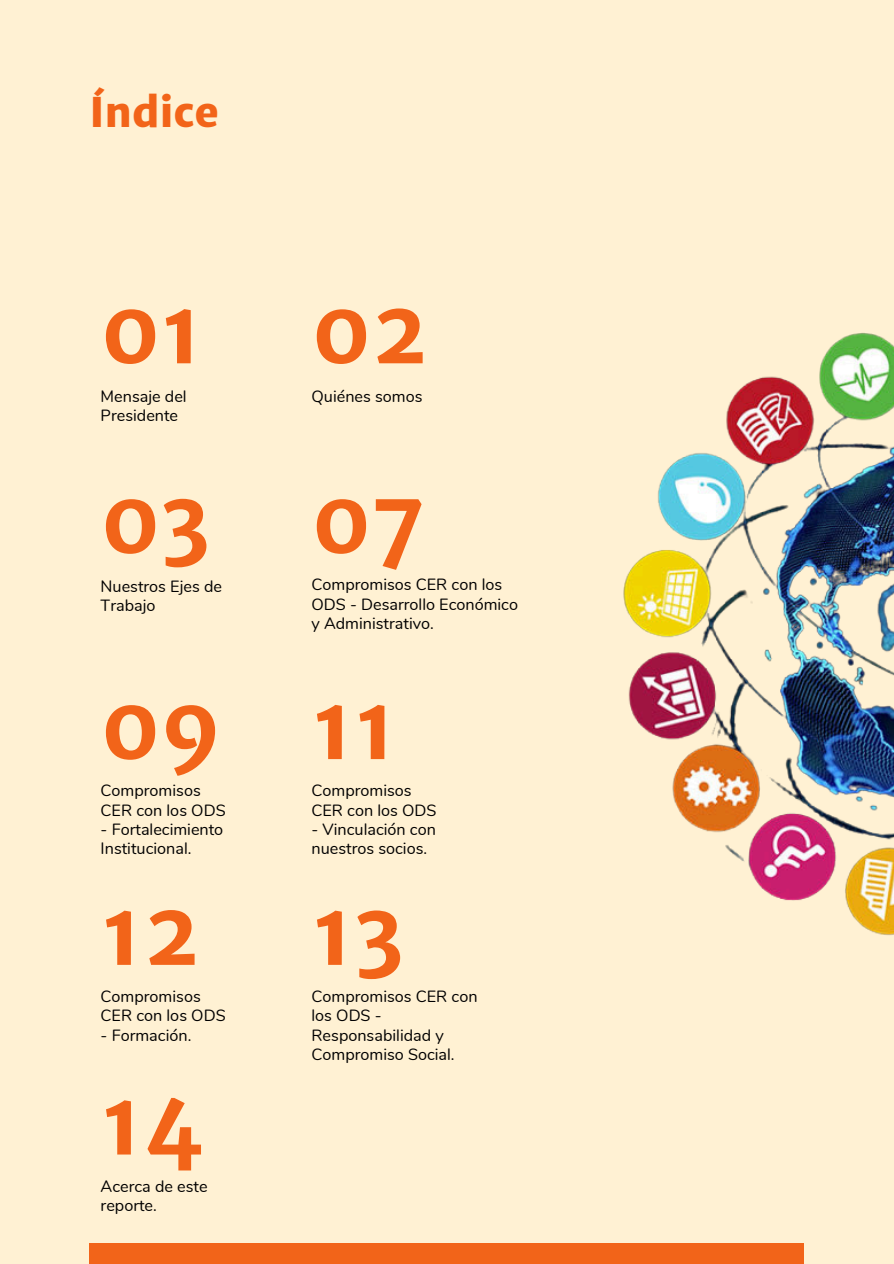
<style>
.page{position:relative;width:894px;height:1264px;background:#fff}
.page>*{position:absolute;margin:0;border:0;box-sizing:border-box;transform-origin:0 0}
.t1{font:700 86.85px "Merriweather Sans";color:#f26419}
.t2{font:800 40.95px "Merriweather Sans";color:#f26419}
.t3{font:16.2px/19.2px "Nunito";color:#000}
</style>
<div class="page">
<div style="left:0;top:0;width:893px;height:1263px;background:#fff1d3"></div>
<div style="left:89px;top:1243px;width:715px;height:20px;background:#f26419"></div>
<img style="left:623px;top:333px;width:270px;height:602px">
<p class="t2" style="left:89px;top:86px;width:131px">Índice</p>
<p class="t1" style="left:101px;top:278px;width:104px">01</p>
<p class="t3" style="left:101px;top:387px;width:87px">Mensaje del<br>Presidente</p>
<p class="t1" style="left:101px;top:468px;width:111px">03</p>
<p class="t3" style="left:101px;top:576px;width:123px">Nuestros Ejes de<br>Trabajo</p>
<p class="t1" style="left:101px;top:673px;width:122px">09</p>
<p class="t3" style="left:101px;top:781px;width:126px">Compromisos<br>CER con los ODS</p>
<p class="t3" style="left:101px;top:820px;width:124px">- Fortalecimiento<br>Institucional.</p>
<p class="t1" style="left:101px;top:879px;width:102px">12</p>
<p class="t3" style="left:101px;top:987px;width:126px">Compromisos<br>CER con los ODS</p>
<p class="t3" style="left:101px;top:1025px;width:92px">- Formación.</p>
<p class="t1" style="left:101px;top:1069px;width:104px">14</p>
<p class="t3" style="left:101px;top:1176px;width:108px">Acerca de este reporte.</p>
<p class="t1" style="left:311px;top:278px;width:119px">02</p>
<p class="t3" style="left:311px;top:387px;width:112px">Quiénes somos</p>
<p class="t1" style="left:311px;top:468px;width:116px">07</p>
<p class="t3" style="left:311px;top:575px;width:208px">Compromisos CER con los<br>ODS - Desarrollo Económico y Administrativo.</p>
<p class="t1" style="left:311px;top:673px;width:87px">11</p>
<p class="t3" style="left:311px;top:781px;width:126px">Compromisos<br>CER con los ODS</p>
<p class="t3" style="left:311px;top:820px;width:126px">- Vinculación con nuestros socios.</p>
<p class="t1" style="left:311px;top:879px;width:94px">13</p>
<p class="t3" style="left:311px;top:987px;width:167px">Compromisos CER con los ODS -<br>Responsabilidad y<br>Compromiso Social.</p>
</div>
